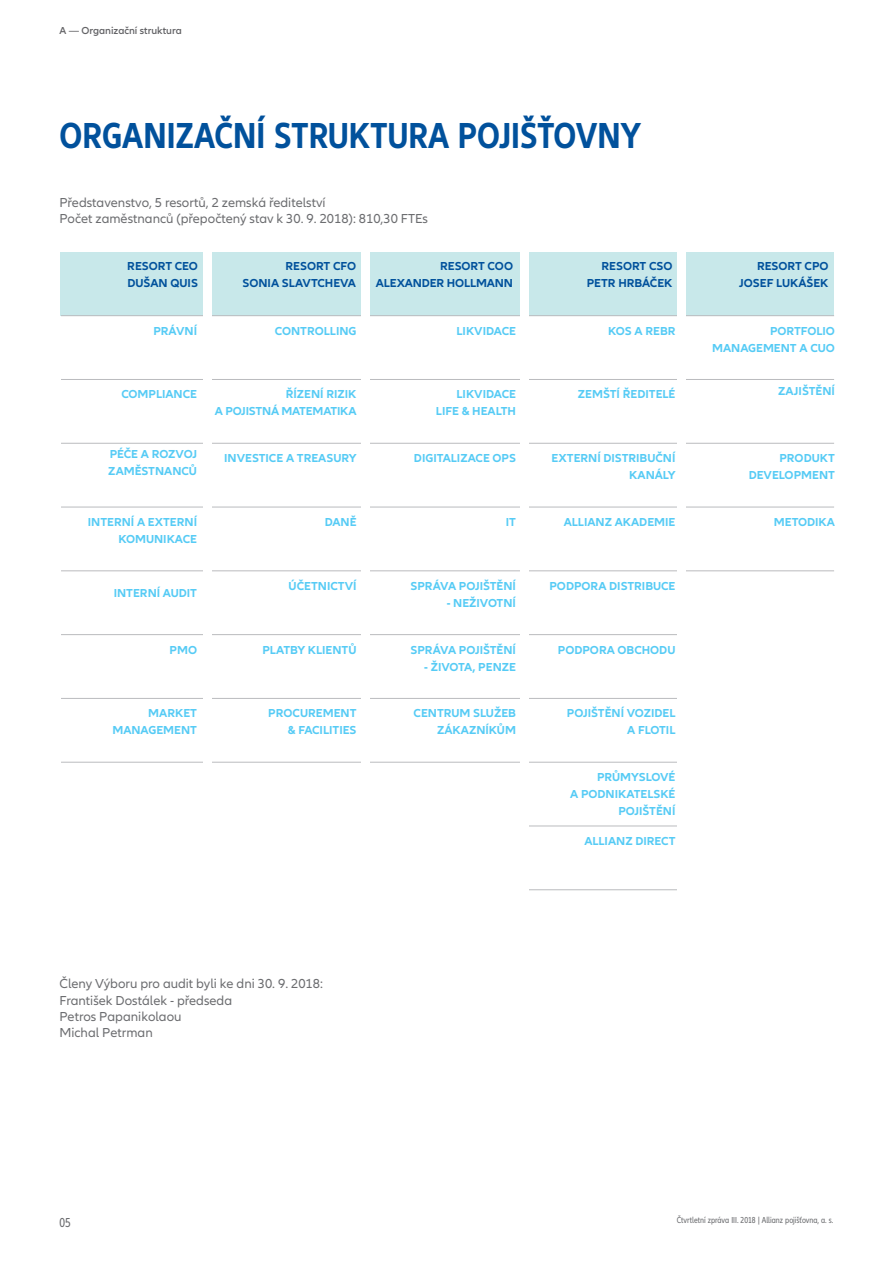
<style>
.page{position:relative;width:893px;height:1263px;background:#fff}
.page>*{position:absolute;margin:0;border:0;box-sizing:border-box;transform-origin:0 0}
.t1{font:700 condensed 37.5px "Allianz Neo";color:#01519c}
.t2{font:13.5px/16.2px "Allianz Neo";color:#6c6d70}
.t3{font:condensed 13.5px "Allianz Neo";color:#6c6d70}
.t4{font:700 12px/17px "Allianz Neo";color:#56cbf5;text-align:right}
.t5{font:700 12px/17px "Allianz Neo";color:#01519c;text-align:right}
.t6{font:600 10.5px "Allianz Neo";color:#636366}
.t7{font:condensed 9px "Allianz Neo";color:#6c6d70}
</style>
<div class="page">
<div style="left:60px;top:252px;width:774px;height:64px;background:#c8e8ea"></div>
<hr style="left:61px;top:315px;width:773px;height:1px;background:#babbbe">
<hr style="left:61px;top:379px;width:773px;height:1px;background:#babbbe">
<hr style="left:61px;top:443px;width:773px;height:1px;background:#babbbe">
<hr style="left:61px;top:507px;width:773px;height:1px;background:#babbbe">
<hr style="left:61px;top:570px;width:773px;height:1px;background:#babbbe">
<hr style="left:61px;top:634px;width:773px;height:1px;background:#babbbe">
<hr style="left:61px;top:698px;width:773px;height:1px;background:#babbbe">
<hr style="left:61px;top:762px;width:773px;height:1px;background:#babbbe">
<hr style="left:61px;top:826px;width:773px;height:1px;background:#babbbe">
<hr style="left:61px;top:889px;width:773px;height:1px;background:#babbbe">
<div style="left:678px;top:243px;width:8px;height:766px;background:#fff"></div>
<div style="left:361px;top:243px;width:9px;height:766px;background:#fff"></div>
<div style="left:521px;top:243px;width:8px;height:766px;background:#fff"></div>
<div style="left:203px;top:243px;width:9px;height:766px;background:#fff"></div>
<div style="left:51px;top:779px;width:158px;height:196px;background:#fff"></div>
<div style="left:198px;top:816px;width:168px;height:152px;background:#fff"></div>
<div style="left:366px;top:804px;width:156px;height:163px;background:#fff"></div>
<div style="left:683px;top:572px;width:158px;height:391px;background:#fff"></div>
<p class="t6" style="left:60px;top:24px;width:124px">A — Organizační struktura</p>
<h1 class="t1" style="left:60px;top:114px;width:583px">ORGANIZAČNÍ STRUKTURA POJIŠŤOVNY</h1>
<p class="t2" style="left:60px;top:195px;width:370px">Představenstvo, 5 resortů, 2 zemská ředitelství<br>Počet zaměstnanců (přepočtený stav k 30. 9. 2018): 810,30 FTEs</p>
<p class="t5" style="left:127px;top:257px;width:72px;text-align:left">RESORT CEO<br>DUŠAN QUIS</p>
<p class="t5" style="left:242px;top:257px;width:115px">RESORT CFO<br>SONIA SLAVTCHEVA</p>
<p class="t5" style="left:376px;top:257px;width:139px">RESORT COO<br>ALEXANDER HOLLMANN</p>
<p class="t5" style="left:587px;top:257px;width:87px">RESORT CSO<br>PETR HRBÁČEK</p>
<p class="t5" style="left:739px;top:257px;width:91px">RESORT CPO<br>JOSEF LUKÁŠEK</p>
<p class="t4" style="left:153px;top:322px;width:45px">PRÁVNÍ</p>
<p class="t4" style="left:275px;top:322px;width:83px">CONTROLLING</p>
<p class="t4" style="left:121px;top:386px;width:77px">COMPLIANCE</p>
<p class="t4" style="left:108px;top:445px;width:90px;text-align:left">PÉČE A ROZVOJ<br>ZAMĚSTNANCŮ</p>
<p class="t4" style="left:88px;top:514px;width:111px">INTERNÍ A EXTERNÍ<br>KOMUNIKACE</p>
<p class="t4" style="left:215px;top:386px;width:143px">ŘÍZENÍ RIZIK<br>A POJISTNÁ MATEMATIKA</p>
<p class="t4" style="left:224px;top:450px;width:134px">INVESTICE A TREASURY</p>
<p class="t4" style="left:325px;top:514px;width:33px">DANĚ</p>
<p class="t4" style="left:456px;top:322px;width:61px">LIKVIDACE</p>
<p class="t4" style="left:436px;top:386px;width:82px">LIKVIDACE<br>LIFE &amp; HEALTH</p>
<p class="t4" style="left:414px;top:450px;width:104px">DIGITALIZACE OPS</p>
<p class="t4" style="left:506px;top:514px;width:12px">IT</p>
<p class="t4" style="left:608px;top:322px;width:69px">KOS A REBR</p>
<p class="t4" style="left:578px;top:386px;width:99px">ZEMŠTÍ ŘEDITELÉ</p>
<p class="t4" style="left:552px;top:450px;width:125px">EXTERNÍ DISTRIBUČNÍ<br>KANÁLY</p>
<p class="t4" style="left:564px;top:514px;width:113px">ALLIANZ AKADEMIE</p>
<p class="t4" style="left:712px;top:322px;width:124px">PORTFOLIO<br>MANAGEMENT A CUO</p>
<p class="t4" style="left:778px;top:383px;width:58px">ZAJIŠTĚNÍ</p>
<p class="t4" style="left:749px;top:450px;width:88px">PRODUKT<br>DEVELOPMENT</p>
<p class="t4" style="left:774px;top:514px;width:63px">METODIKA</p>
<p class="t4" style="left:114px;top:585px;width:85px">INTERNÍ AUDIT</p>
<p class="t4" style="left:170px;top:641px;width:29px">PMO</p>
<p class="t4" style="left:289px;top:577px;width:69px">ÚČETNICTVÍ</p>
<p class="t4" style="left:262px;top:641px;width:96px">PLATBY KLIENTŮ</p>
<p class="t4" style="left:411px;top:577px;width:107px">SPRÁVA POJIŠTĚNÍ</p>
<p class="t4" style="left:447px;top:595px;width:71px">- NEŽIVOTNÍ</p>
<p class="t4" style="left:411px;top:641px;width:107px">SPRÁVA POJIŠTĚNÍ</p>
<p class="t4" style="left:424px;top:658px;width:93px">- ŽIVOTA, PENZE</p>
<p class="t4" style="left:549px;top:577px;width:127px">PODPORA DISTRIBUCE</p>
<p class="t4" style="left:558px;top:641px;width:119px">PODPORA OBCHODU</p>
<p class="t4" style="left:112px;top:705px;width:86px">MARKET<br>MANAGEMENT</p>
<p class="t4" style="left:268px;top:705px;width:90px">PROCUREMENT &amp; FACILITIES</p>
<p class="t4" style="left:414px;top:705px;width:104px">CENTRUM SLUŽEB<br>ZÁKAZNÍKŮM</p>
<p class="t4" style="left:567px;top:705px;width:110px">POJIŠTĚNÍ VOZIDEL<br>A FLOTIL</p>
<p class="t4" style="left:570px;top:769px;width:107px">PRŮMYSLOVÉ<br>A PODNIKATELSKÉ<br>POJIŠTĚNÍ</p>
<p class="t4" style="left:584px;top:833px;width:93px">ALLIANZ DIRECT</p>
<p class="t2" style="left:60px;top:976px;width:265px">Členy Výboru pro audit byli ke dni 30. 9. 2018:<br>František Dostálek - předseda<br>Petros Papanikolaou<br>Michal Petrman</p>
<p class="t3" style="left:60px;top:1214px;width:13px">05</p>
<p class="t7" style="left:677px;top:1215px;width:158px">Čtvrtletní zpráva III. 2018 | Allianz pojišťovna, a. s.</p>
</div>
